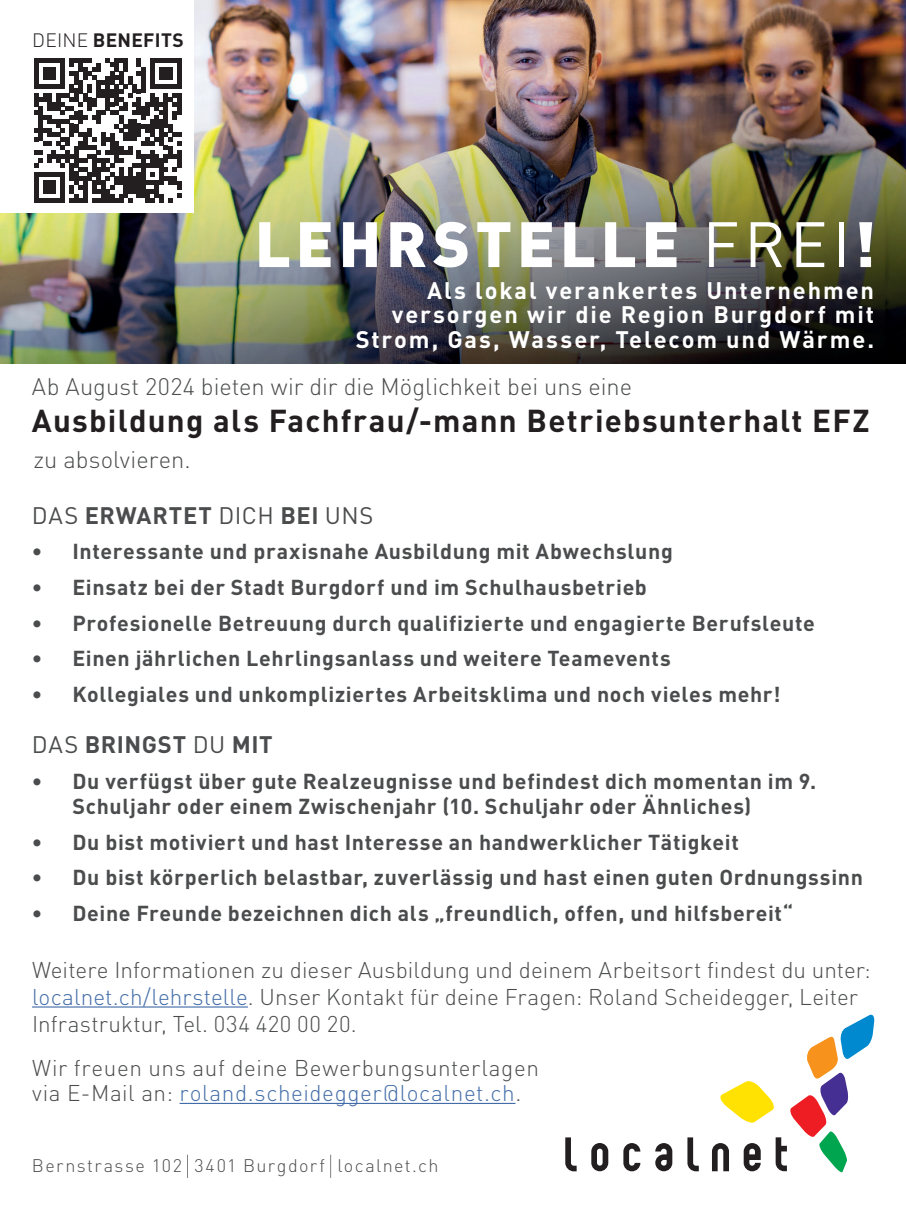
<style>
.page{position:relative;width:906px;height:1206px;background:#fff}
.page>*{position:absolute;margin:0;border:0;box-sizing:border-box;transform-origin:0 0}
.t1{font:900 63px "DINOT";letter-spacing:.07em;color:#fff}
.t2{font:700 31.28px "DINOT";letter-spacing:.04em;color:#231f20}
.t3{font:700 23.62px/24.8px "DINOT";letter-spacing:.08em;color:#fff;text-align:right}
.t4{font:300 23.62px "DINOT";color:#4b4c4d}
.t5{font:700 23.62px "DINOT";letter-spacing:.03em;color:#4b4c4d}
.t6{font:300 22.5px/27px "DINOT";letter-spacing:.01em;color:#4b4c4d}
.t7{font:700 21.38px/24.8px "DINOT";letter-spacing:.03em;color:#4b4c4d}
.t8{font:700 19.12px "DINOT";letter-spacing:.015em;color:#231f20}
.t9{font:300 18px "DINOT";letter-spacing:.08em;color:#4b4c4d}
.s1{font-weight:300}
.s2{font-weight:400}
.s3{color:#436da8}
</style>
<div class="page">
<img style="left:0;top:0;width:906px;height:364px">
<div style="left:0;top:0;width:193px;height:212px;background:#fff"></div>
<svg style="left:34px;top:58px;width:147px;height:144px"></svg>
<svg style="left:565px;top:1137px;width:11px;height:34px"></svg>
<svg style="left:591px;top:1143px;width:17px;height:28px"></svg>
<svg style="left:623px;top:1143px;width:17px;height:28px"></svg>
<svg style="left:655px;top:1143px;width:17px;height:28px"></svg>
<svg style="left:687px;top:1137px;width:12px;height:34px"></svg>
<svg style="left:712px;top:1014px;width:162px;height:159px"></svg>
<svg style="left:187px;top:1154px;width:1px;height:23px"></svg>
<svg style="left:330px;top:1154px;width:1px;height:23px"></svg>
<hr style="left:32px;top:1006px;width:216px;height:1px;background:#436da8">
<hr style="left:180px;top:1102px;width:335px;height:1px;background:#436da8">
<p class="t8" style="left:32px;top:27px;width:153px"><span class="s1">DEINE</span> BENEFITS</p>
<h1 class="t1" style="left:255px;top:202px;width:623px">LEHRSTELLE <span class="s2">FREI</span>!</h1>
<p class="t3" style="left:356px;top:277px;width:520px">Als lokal verankertes Unternehmen versorgen wir die Region Burgdorf mit<br>Strom, Gas, Wasser, Telecom und Wärme.</p>
<p class="t4" style="left:32px;top:371px;width:602px">Ab August 2024 bieten wir dir die Möglichkeit bei uns eine</p>
<h2 class="t2" style="left:32px;top:400px;width:839px">Ausbildung als Fachfrau/-mann Betriebsunterhalt EFZ</h2>
<p class="t4" style="left:33px;top:445px;width:159px">zu absolvieren.</p>
<p class="t5" style="left:32px;top:500px;width:343px"><span class="s2">DAS</span> ERWARTET <span class="s2">DICH</span> BEI <span class="s2">UNS</span></p>
<p class="t7" style="left:32px;top:538px;width:642px">• Interessante und praxisnahe Ausbildung mit Abwechslung</p>
<p class="t7" style="left:32px;top:574px;width:616px">• Einsatz bei der Stadt Burgdorf und im Schulhausbetrieb</p>
<p class="t7" style="left:32px;top:610px;width:784px">• Profesionelle Betreuung durch qualifizierte und engagierte Berufsleute</p>
<p class="t7" style="left:32px;top:645px;width:640px">• Einen jährlichen Lehrlingsanlass und weitere Teamevents</p>
<p class="t7" style="left:32px;top:681px;width:750px">• Kollegiales und unkompliziertes Arbeitsklima und noch vieles mehr!</p>
<p class="t5" style="left:32px;top:729px;width:242px"><span class="s2">DAS</span> BRINGST <span class="s2">DU</span> MIT</p>
<p class="t7" style="left:72px;top:768px;width:745px;text-indent:-41px">• Du verfügst über gute Realzeugnisse und befindest dich momentan im 9.<br>Schuljahr oder einem Zwischenjahr (10. Schuljahr oder Ähnliches)</p>
<p class="t7" style="left:32px;top:828px;width:708px">• Du bist motiviert und hast Interesse an handwerklicher Tätigkeit</p>
<p class="t7" style="left:32px;top:864px;width:832px">• Du bist körperlich belastbar, zuverlässig und hast einen guten Ordnungssinn</p>
<p class="t7" style="left:32px;top:900px;width:762px">• Deine Freunde bezeichnen dich als „freundlich, offen, und hilfsbereit“</p>
<p class="t6" style="left:32px;top:955px;width:840px">Weitere Informationen zu dieser Ausbildung und deinem Arbeitsort findest du unter: <span class="s3">localnet.ch/lehrstelle</span>. Unser Kontakt für deine Fragen: Roland Scheidegger, Leiter<br>Infrastruktur, Tel. 034 420 00 20.</p>
<p class="t6" style="left:32px;top:1055px;width:508px;line-height:24.8px">Wir freuen uns auf deine Bewerbungsunterlagen via E-Mail an: <span class="s3">roland.scheidegger@localnet.ch</span>.</p>
<p class="t9" style="left:32px;top:1154px;width:408px">Bernstrasse 102 3401 Burgdorf localnet.ch</p>
</div>
